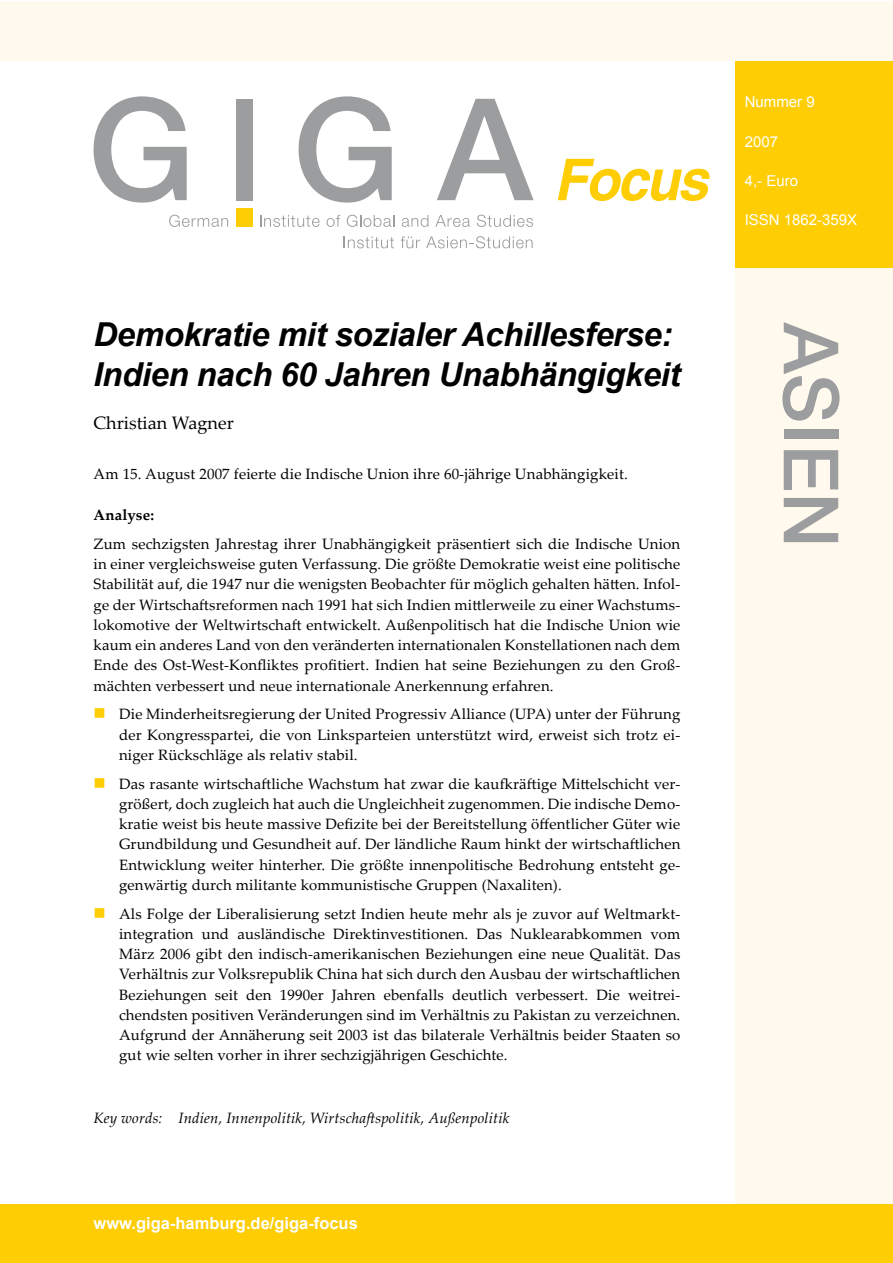
<style>
.page{position:relative;width:893px;height:1263px;background:#fff}
.page>*{position:absolute;margin:0;border:0;box-sizing:border-box;transform-origin:0 0}
.t1{font:italic 700 33px/39.6px "Arial";letter-spacing:-.015em;color:#000}
.t2{font:18px "Palatino Linotype";color:#000}
.t3{font:700 16.5px "Arial";color:#fff}
.t4{font:16.5px "Wingdings";color:#fecd04}
.t5{font:15px/20.2px "Palatino Linotype";letter-spacing:.01em;color:#000;text-align:justify}
.t6{font:italic 15px "Palatino Linotype";letter-spacing:.01em;color:#000}
.t7{font:15px "Arial";color:#fff}
.t8{font:700 15px "Palatino Linotype";letter-spacing:.01em;color:#000}
</style>
<div class="page">
<div style="left:736px;top:60px;width:157px;height:208px;background:#fecd04"></div>
<div style="left:736px;top:269px;width:157px;height:994px;background:#fffaed"></div>
<div style="left:0;top:1204px;width:893px;height:59px;background:#fecd04"></div>
<div style="left:0;top:1px;width:893px;height:59px;background:#fffaed"></div>
<svg style="left:782px;top:322px;width:58px;height:99px"></svg>
<div style="left:784px;top:429px;width:54px;height:9px;background:#9c9d9f"></div>
<svg style="left:784px;top:450px;width:54px;height:40px"></svg>
<svg style="left:784px;top:498px;width:54px;height:44px"></svg>
<svg style="left:169px;top:215px;width:59px;height:12px"></svg>
<svg style="left:260px;top:215px;width:60px;height:12px"></svg>
<svg style="left:327px;top:215px;width:13px;height:12px"></svg>
<svg style="left:347px;top:215px;width:47px;height:12px"></svg>
<svg style="left:402px;top:215px;width:26px;height:12px"></svg>
<svg style="left:435px;top:215px;width:35px;height:12px"></svg>
<svg style="left:477px;top:215px;width:56px;height:12px"></svg>
<svg style="left:344px;top:236px;width:50px;height:12px"></svg>
<svg style="left:401px;top:236px;width:19px;height:12px"></svg>
<svg style="left:426px;top:236px;width:107px;height:12px"></svg>
<div style="left:236px;top:99px;width:16px;height:101px;background:#9c9d9f"></div>
<svg style="left:94px;top:96px;width:93px;height:107px"></svg>
<svg style="left:299px;top:96px;width:93px;height:107px"></svg>
<svg style="left:437px;top:99px;width:97px;height:101px"></svg>
<div style="left:236px;top:209px;width:16px;height:18px;background:#fecd04"></div>
<svg style="left:558px;top:159px;width:152px;height:42px"></svg>
<h1 class="t1" style="left:94px;top:316px;width:588px">Demokratie mit sozialer Achillesferse:<br>Indien nach 60 Jahren Unabhängigkeit</h1>
<p class="t2" style="left:94px;top:410px;width:142px">Christian Wagner</p>
<p class="t5" style="left:94px;top:463px;width:536px">Am 15. August 2007 feierte die Indische Union ihre 60-jährige Unabhängigkeit.</p>
<p class="t8" style="left:94px;top:504px;width:62px">Analyse:</p>
<p class="t5" style="left:94px;top:533px;width:588px">Zum sechzigsten Jahrestag ihrer Unabhängigkeit präsentiert sich die Indische Union in einer vergleichsweise guten Verfassung. Die größte Demokratie weist eine politische Stabilität auf, die 1947 nur die wenigsten Beobachter für möglich gehalten hätten. Infol&shy;ge der Wirtschaftsreformen nach 1991 hat sich Indien mittlerweile zu einer Wachstums&shy;lokomotive der Weltwirtschaft entwickelt. Außenpolitisch hat die Indische Union wie kaum ein anderes Land von den veränderten internationalen Konstellationen nach dem Ende des Ost-West-Konfliktes profitiert. Indien hat seine Beziehungen zu den Groß&shy;mächten verbessert und neue internationale Anerkennung erfahren.</p>
<p class="t5" style="left:119px;top:704px;width:563px">Die Minderheitsregierung der United Progressiv Alliance (UPA) unter der Führung der Kongresspartei, die von Linksparteien unterstützt wird, erweist sich trotz ei&shy;niger Rückschläge als relativ stabil.</p>
<p class="t5" style="left:119px;top:773px;width:563px">Das rasante wirtschaftliche Wachstum hat zwar die kaufkräftige Mittelschicht ver&shy;größert, doch zugleich hat auch die Ungleichheit zugenommen. Die indische Demo&shy;kratie weist bis heute massive Defizite bei der Bereitstellung öffentlicher Güter wie Grundbildung und Gesundheit auf. Der ländliche Raum hinkt der wirtschaftlichen Entwicklung weiter hinterher. Die größte innenpolitische Bedrohung entsteht ge&shy;genwärtig durch militante kommunistische Gruppen (Naxaliten).</p>
<p class="t5" style="left:119px;top:903px;width:563px">Als Folge der Liberalisierung setzt Indien heute mehr als je zuvor auf Weltmarkt&shy;integration und ausländische Direktinvestitionen. Das Nuklearabkommen vom März 2006 gibt den indisch-amerikanischen Beziehungen eine neue Qualität. Das Verhältnis zur Volksrepublik China hat sich durch den Ausbau der wirtschaftlichen Beziehungen seit den 1990er Jahren ebenfalls deutlich verbessert. Die weitrei&shy;chendsten positiven Veränderungen sind im Verhältnis zu Pakistan zu verzeichnen.<br>Aufgrund der Annäherung seit 2003 ist das bilaterale Verhältnis beider Staaten so gut wie selten vorher in ihrer sechzigjährigen Geschichte.</p>
<p class="t4" style="left:94px;top:705px;width:14px">■</p>
<p class="t4" style="left:94px;top:774px;width:14px">■</p>
<p class="t4" style="left:94px;top:904px;width:14px">■</p>
<p class="t6" style="left:94px;top:1107px;width:417px">Key words: Indien, Innenpolitik, Wirtschaftspolitik, Außenpolitik</p>
<p class="t3" style="left:94px;top:1212px;width:266px">www.giga-hamburg.de/giga-focus</p>
<p class="t7" style="left:745px;top:92px;width:72px">Nummer 9</p>
<p class="t7" style="left:745px;top:131px;width:35px">2007</p>
<p class="t7" style="left:745px;top:171px;width:55px">4,- Euro</p>
<p class="t7" style="left:745px;top:210px;width:114px">ISSN 1862-359X</p>
</div>
